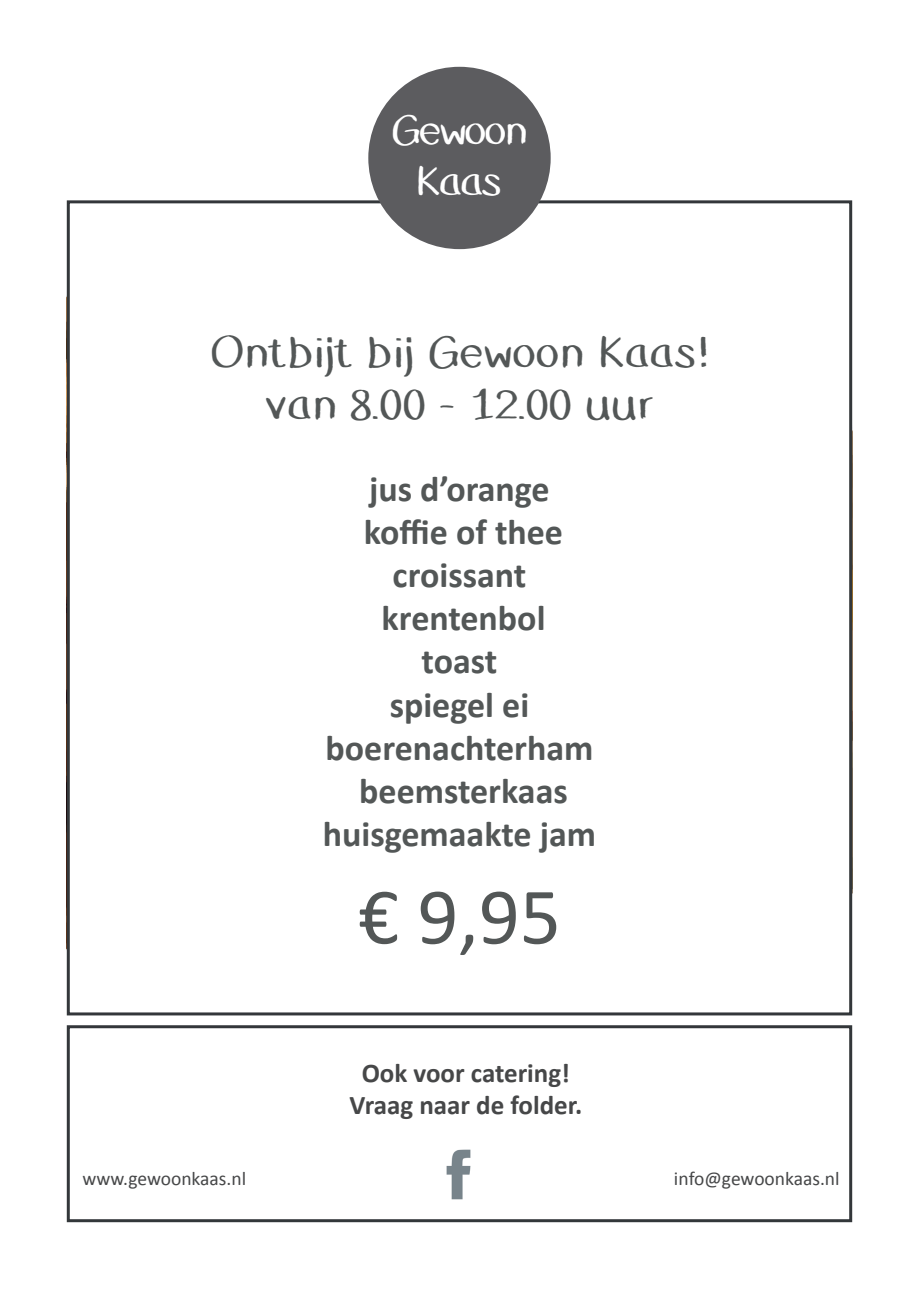
<style>
.page{position:relative;width:919px;height:1289px;background:#fff}
.page>*{position:absolute;margin:0;border:0;box-sizing:border-box;transform-origin:0 0}
.t1{font:81px "Calibri";color:#535757}
.t2{font:43.5px/52.2px "Dusty Erasers";color:#535757;text-align:center}
.t3{font:40.8px/51px "Dusty Erasers";letter-spacing:-.05em;color:#fff;text-align:center}
.t4{font:700 36px/43.2px "Calibri";color:#535757;text-align:center}
.t5{font:700 27px/32.4px "Calibri";color:#464748;text-align:center}
.t6{font:19.5px "Calibri";color:#464748}
</style>
<div class="page">
<div style="left:368px;top:67px;width:182px;height:182px;background:#5c5c5f;border-radius:50%"></div>
<div style="left:67px;top:1025px;width:785px;height:197px;border:3px solid #33373a"></div>
<img style="left:446px;top:1149px;width:25px;height:50px">
<img style="left:446px;top:1171px;width:25px;height:17px">
<p class="t3" style="left:390px;top:109px;width:139px">Gewoon<br>Kaas</p>
<p class="t2" style="left:210px;top:330px;width:499px">Ontbijt bij Gewoon Kaas! van 8.00 - 12.00 uur</p>
<p class="t4" style="left:323px;top:465px;width:275px">jus d’orange koffie of thee croissant krentenbol<br>toast<br>spiegel ei boerenachterham beemsterkaas huisgemaakte jam</p>
<h1 class="t1" style="left:358px;top:866px;width:204px">€ 9,95</h1>
<p class="t5" style="left:349px;top:1055px;width:234px">Ook voor catering!<br>Vraag naar de folder.</p>
<p class="t6" style="left:83px;top:1166px;width:165px">www.gewoonkaas.nl</p>
<p class="t6" style="left:673px;top:1166px;width:167px">info@gewoonkaas.nl</p>
</div>
